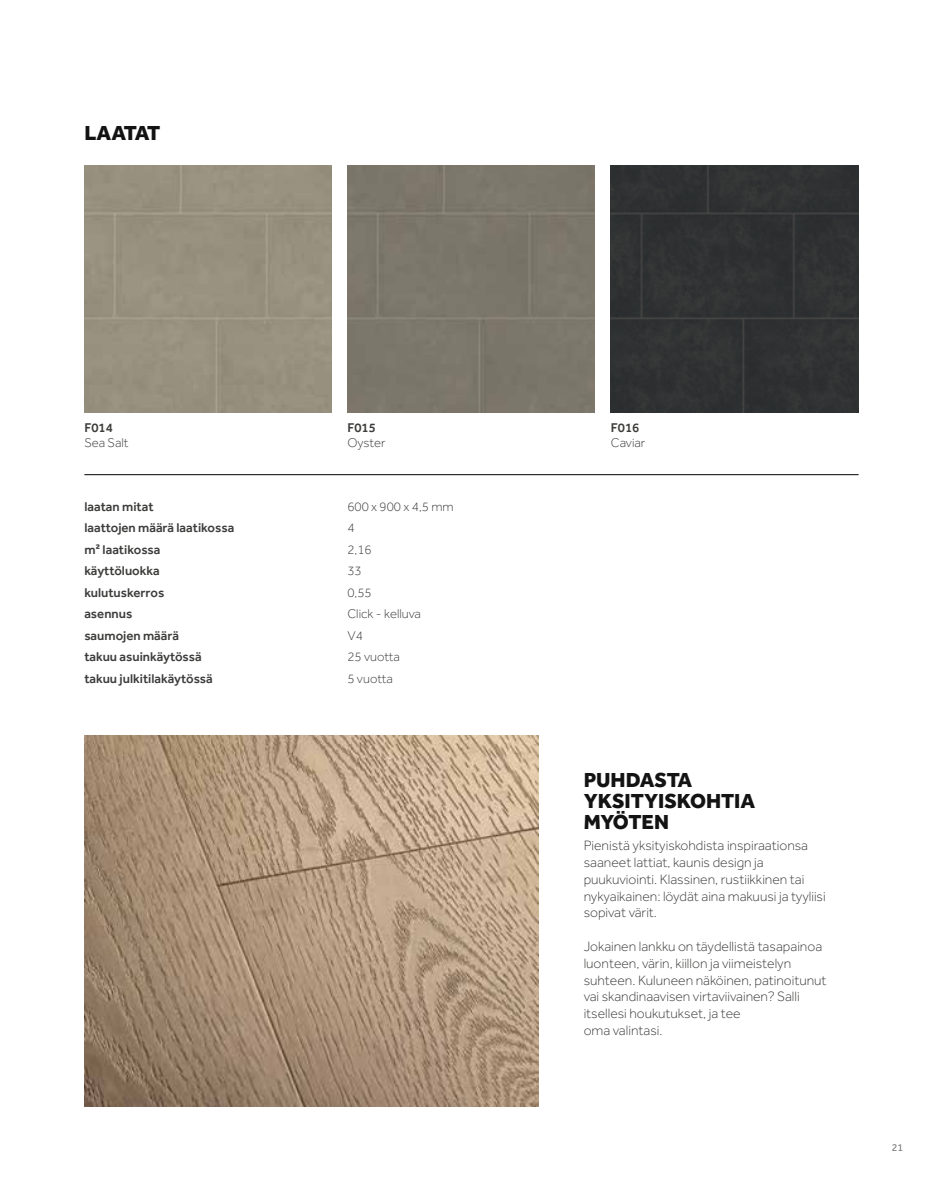
<style>
.page{position:relative;width:943px;height:1191px;background:#fff}
.page>*{position:absolute;margin:0;border:0;box-sizing:border-box;transform-origin:0 0}
.t1{font:800 21px/21px "Effra";color:#131313}
.t2{font:300 14px/16.8px "Effra";color:#3c3c3b}
.t3{font:500 13.12px/21.5px "Effra";color:#3c3c3b}
.t4{font:300 13.12px/21.5px "Effra";color:#3c3c3b}
.t5{font:10.5px "Effra";color:#7c7b7b}
</style>
<div class="page">
<img style="left:84px;top:736px;width:454px;height:370px">
<div style="left:84px;top:165px;width:248px;height:248px;background:#97907e"></div>
<div style="left:347px;top:165px;width:247px;height:248px;background:#7b776b"></div>
<div style="left:611px;top:165px;width:247px;height:248px;background:#2f3232"></div>
<hr style="left:84px;top:474px;width:774px;height:1px;background:#000">
<h1 class="t1" style="left:84px;top:122px;width:77px">LAATAT</h1>
<p class="t3" style="left:84px;top:416px;width:30px">F014</p>
<p class="t4" style="left:84px;top:432px;width:46px">Sea Salt</p>
<p class="t3" style="left:347px;top:416px;width:30px">F015</p>
<p class="t4" style="left:347px;top:432px;width:40px">Oyster</p>
<p class="t3" style="left:84px;top:495px;width:151px">laatan mitat<br>laattojen määrä laatikossa m2 laatikossa käyttöluokka kulutuskerros<br>asennus<br>saumojen määrä<br>takuu asuinkäytössä takuu julkitilakäytössä</p>
<p class="t4" style="left:347px;top:495px;width:108px">600 x 900 x 4,5 mm<br>4<br>2,16<br>33<br>0,55<br>Click - kelluva<br>V4<br>25 vuotta<br>5 vuotta</p>
<p class="t3" style="left:611px;top:416px;width:30px">F016</p>
<p class="t4" style="left:611px;top:432px;width:36px">Caviar</p>
<h1 class="t1" style="left:583px;top:768px;width:173px">PUHDASTA<br>YKSITYISKOHTIA<br>MYÖTEN</h1>
<p class="t2" style="left:583px;top:837px;width:243px">Pienistä yksityiskohdista inspiraationsa saaneet lattiat, kaunis design ja puukuviointi. Klassinen, rustiikkinen tai nykyaikainen: löydät aina makuusi ja tyyliisi sopivat värit.</p>
<p class="t2" style="left:583px;top:938px;width:244px">Jokainen lankku on täydellistä tasapainoa luonteen, värin, kiillon ja viimeistelyn suhteen. Kuluneen näköinen, patinoitunut vai skandinaavisen virtaviivainen? Salli itsellesi houkutukset, ja tee<br>oma valintasi.</p>
<p class="t5" style="left:891px;top:1141px;width:13px">21</p>
</div>
